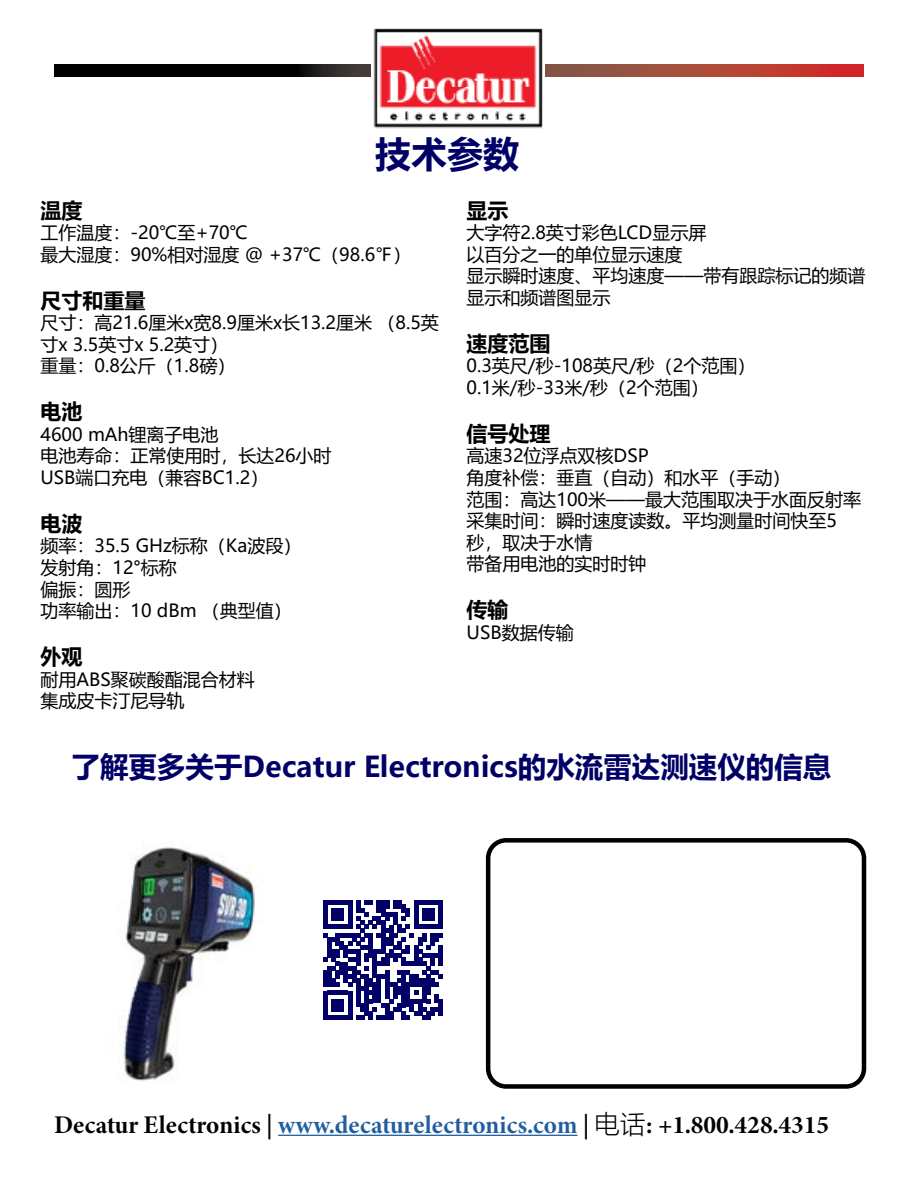
<style>
.page{position:relative;width:918px;height:1188px;background:#fff}
.page>*{position:absolute;margin:0;border:0;box-sizing:border-box;transform-origin:0 0}
.t1{font:700 36px "Microsoft Ya Hei";color:#006}
.t2{font:700 28.5px "Microsoft Ya Hei";color:#006}
.t3{font:25.5px "Minion Variable Concept";color:#000}
.t4{font:700 21px "Microsoft Ya Hei";color:#000}
.t5{font:18px/21.6px "Microsoft Ya Hei";color:#000}
.s1{color:#215e9e}
.s2{font-family:"Microsoft Ya Hei";font-weight:300}
</style>
<div class="page">
<img style="left:123px;top:846px;width:132px;height:236px">
<svg style="left:54px;top:64px;width:810px;height:13px;background:#5b2821"></svg>
<svg style="left:323px;top:900px;width:120px;height:120px"></svg>
<hr style="left:439px;top:999px;width:4px;height:17px;background:#006">
<img style="left:372px;top:28px;width:172px;height:101px">
<hr style="left:278px;top:1135px;width:300px;height:1px;background:#215e9e">
<div style="left:486px;top:838px;width:380px;height:251px;border:4px solid #000;border-radius:18px"></div>
<h1 class="t1" style="left:375px;top:129px;width:146px">技术参数</h1>
<p class="t4" style="left:40px;top:195px;width:43px">温度</p>
<p class="t5" style="left:40px;top:221px;width:372px">工作温度：-20℃至+70℃<br>最大湿度：90%相对湿度 @ +37℃（98.6℉）</p>
<p class="t4" style="left:40px;top:285px;width:106px">尺寸和重量</p>
<p class="t5" style="left:40px;top:311px;width:400px">尺寸：高21.6厘米x宽8.9厘米x长13.2厘米 （8.5英寸x 3.5英寸x 5.2英寸）<br>重量：0.8公斤（1.8磅）</p>
<p class="t4" style="left:40px;top:397px;width:43px">电池</p>
<p class="t5" style="left:40px;top:423px;width:293px">4600 mAh锂离子电池<br>电池寿命：正常使用时，长达26小时<br>USB端口充电（兼容BC1.2）</p>
<p class="t4" style="left:40px;top:509px;width:43px">电波</p>
<p class="t5" style="left:40px;top:535px;width:262px">频率：35.5 GHz标称（Ka波段）发射角：12°标称<br>偏振：圆形<br>功率输出：10 dBm （典型值）</p>
<p class="t4" style="left:40px;top:642px;width:43px">外观</p>
<p class="t5" style="left:40px;top:668px;width:216px">耐用ABS聚碳酸酯混合材料集成皮卡汀尼导轨</p>
<p class="t4" style="left:467px;top:195px;width:43px">显示</p>
<p class="t5" style="left:467px;top:221px;width:400px">大字符2.8英寸彩色LCD显示屏<br>以百分之一的单位显示速度<br>显示瞬时速度、平均速度——带有跟踪标记的频谱显示和频谱图显示</p>
<p class="t4" style="left:467px;top:329px;width:85px">速度范围</p>
<p class="t5" style="left:467px;top:355px;width:290px">0.3英尺/秒-108英尺/秒（2个范围）<br>0.1米/秒-33米/秒（2个范围）</p>
<p class="t4" style="left:467px;top:419px;width:85px">信号处理</p>
<p class="t5" style="left:467px;top:445px;width:396px">高速32位浮点双核DSP<br>角度补偿：垂直（自动）和水平（手动）<br>范围：高达100米——最大范围取决于水面反射率采集时间：瞬时速度读数。平均测量时间快至5<br>秒，取决于水情<br>带备用电池的实时时钟</p>
<p class="t4" style="left:467px;top:595px;width:43px">传输</p>
<p class="t5" style="left:467px;top:621px;width:109px">USB数据传输</p>
<h2 class="t2" style="left:72px;top:746px;width:761px">了解更多关于Decatur Electronics的水流雷达测速仪的信息</h2>
<h3 class="t3" style="left:54px;top:1107px;width:777px">Decatur Electronics | <span class="s1">www.decaturelectronics.com</span> | <span class="s2">电话</span>: +1.800.428.4315</h3>
</div>
